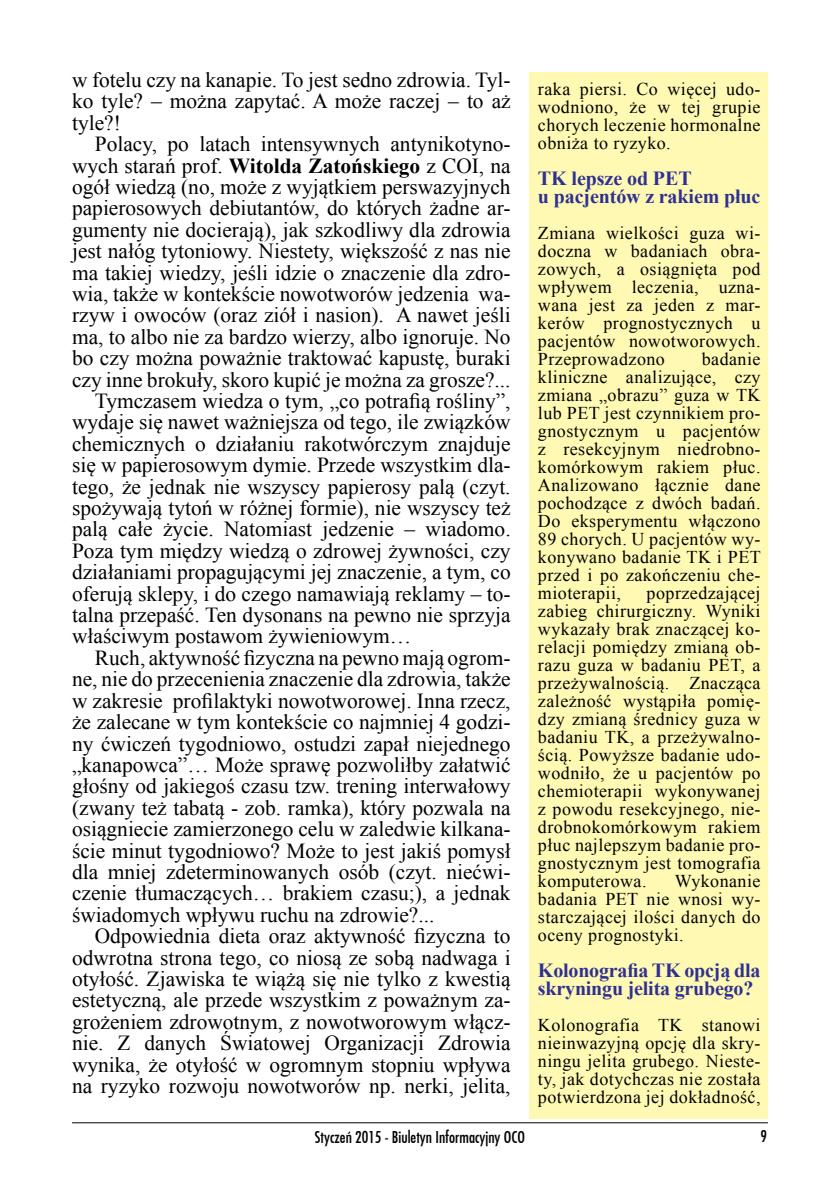
<style>
.page{position:relative;width:840px;height:1191px;background:#fff}
.page>*{position:absolute;margin:0;border:0;box-sizing:border-box;transform-origin:0 0}
.t1{font:21.4px/21.4px "Times New Roman";color:#000;text-align:justify}
.t2{font:700 20px/18px "Times New Roman";letter-spacing:-.01em;color:#2e3092}
.t3{font:18px/18px "Times New Roman";letter-spacing:.025em;color:#000;text-align:justify}
.t4{font:16px "Fujiyama";color:#000}
.s1{font-weight:700}
</style>
<div class="page">
<hr style="left:72px;top:1122px;width:695px;height:1px;background:#000">
<div style="left:529px;top:72px;width:238px;height:1047px;background:#fff9b3"></div>
<p class="t1" style="left:72px;top:68px;width:440px">w fotelu czy na kanapie. To jest sedno zdrowia. Tyl&shy;ko tyle? – można zapytać. A może raczej – to aż tyle?!</p>
<p class="t1" style="left:95px;top:132px;width:417px">Polacy, po latach intensywnych antynikotyno-</p>
<p class="t1" style="left:72px;top:154px;width:440px">wych starań prof. <span class="s1">Witolda Zatońskiego</span> z COI, na</p>
<p class="t1" style="left:72px;top:175px;width:440px">ogół wiedzą (no, może z wyjątkiem perswazyjnych</p>
<p class="t1" style="left:72px;top:197px;width:440px">papierosowych debiutantów, do których żadne ar-</p>
<p class="t1" style="left:72px;top:218px;width:440px">gumenty nie docierają), jak szkodliwy dla zdrowia</p>
<p class="t1" style="left:72px;top:239px;width:440px">jest nałóg tytoniowy. Niestety, większość z nas nie</p>
<p class="t1" style="left:72px;top:261px;width:440px">ma takiej wiedzy, jeśli idzie o znaczenie dla zdro-</p>
<p class="t1" style="left:72px;top:282px;width:440px">wia, także w kontekście nowotworów jedzenia wa-</p>
<p class="t1" style="left:72px;top:304px;width:440px">rzyw i owoców (oraz ziół i nasion). A nawet jeśli</p>
<p class="t1" style="left:72px;top:325px;width:440px">ma, to albo nie za bardzo wierzy, albo ignoruje. No</p>
<p class="t1" style="left:72px;top:346px;width:440px">bo czy można poważnie traktować kapustę, buraki</p>
<p class="t1" style="left:72px;top:368px;width:440px">czy inne brokuły, skoro kupić je można za grosze?...</p>
<p class="t1" style="left:95px;top:389px;width:417px">Tymczasem wiedza o tym, „co potrafią rośliny”,</p>
<p class="t1" style="left:72px;top:411px;width:440px">wydaje się nawet ważniejsza od tego, ile związków</p>
<p class="t1" style="left:72px;top:432px;width:440px">chemicznych o działaniu rakotwórczym znajduje</p>
<p class="t1" style="left:72px;top:453px;width:440px">się w papierosowym dymie. Przede wszystkim dla-</p>
<p class="t1" style="left:72px;top:475px;width:440px">tego, że jednak nie wszyscy papierosy palą (czyt.</p>
<p class="t1" style="left:72px;top:496px;width:440px">spożywają tytoń w różnej formie), nie wszyscy też</p>
<p class="t1" style="left:72px;top:518px;width:440px">palą całe życie. Natomiast jedzenie – wiadomo.</p>
<p class="t1" style="left:72px;top:539px;width:440px">Poza tym między wiedzą o zdrowej żywności, czy</p>
<p class="t1" style="left:72px;top:560px;width:440px">działaniami propagującymi jej znaczenie, a tym, co</p>
<p class="t1" style="left:72px;top:582px;width:440px">oferują sklepy, i do czego namawiają reklamy – to-</p>
<p class="t1" style="left:72px;top:603px;width:440px">talna przepaść. Ten dysonans na pewno nie sprzyja</p>
<p class="t1" style="left:72px;top:625px;width:340px">właściwym postawom żywieniowym…</p>
<p class="t1" style="left:95px;top:646px;width:417px">Ruch, aktywność fizyczna na pewno mają ogrom-</p>
<p class="t1" style="left:72px;top:667px;width:440px">ne, nie do przecenienia znaczenie dla zdrowia, także</p>
<p class="t1" style="left:72px;top:689px;width:440px">w zakresie profilaktyki nowotworowej. Inna rzecz,</p>
<p class="t1" style="left:72px;top:710px;width:440px">że zalecane w tym kontekście co najmniej 4 godzi-</p>
<p class="t1" style="left:72px;top:732px;width:440px">ny ćwiczeń tygodniowo, ostudzi zapał niejednego</p>
<p class="t1" style="left:72px;top:753px;width:440px">„kanapowca”… Może sprawę pozwoliłby załatwić</p>
<p class="t1" style="left:72px;top:774px;width:440px">głośny od jakiegoś czasu tzw. trening interwałowy</p>
<p class="t1" style="left:72px;top:796px;width:440px">(zwany też tabatą - zob. ramka), który pozwala na</p>
<p class="t1" style="left:72px;top:817px;width:440px">osiągniecie zamierzonego celu w zaledwie kilkana-</p>
<p class="t1" style="left:72px;top:839px;width:440px">ście minut tygodniowo? Może to jest jakiś pomysł</p>
<p class="t1" style="left:72px;top:860px;width:440px">dla mniej zdeterminowanych osób (czyt. niećwi-</p>
<p class="t1" style="left:72px;top:881px;width:440px">czenie tłumaczących… brakiem czasu;), a jednak</p>
<p class="t1" style="left:72px;top:903px;width:363px">świadomych wpływu ruchu na zdrowie?...</p>
<p class="t1" style="left:95px;top:924px;width:417px">Odpowiednia dieta oraz aktywność fizyczna to</p>
<p class="t1" style="left:72px;top:946px;width:440px">odwrotna strona tego, co niosą ze sobą nadwaga i</p>
<p class="t1" style="left:72px;top:967px;width:440px">otyłość. Zjawiska te wiążą się nie tylko z kwestią</p>
<p class="t1" style="left:72px;top:988px;width:440px">estetyczną, ale przede wszystkim z poważnym za-</p>
<p class="t1" style="left:72px;top:1010px;width:440px">grożeniem zdrowotnym, z nowotworowym włącz-</p>
<p class="t1" style="left:72px;top:1031px;width:440px">nie. Z danych Światowej Organizacji Zdrowia</p>
<p class="t1" style="left:72px;top:1053px;width:440px">wynika, że otyłość w ogromnym stopniu wpływa</p>
<p class="t1" style="left:72px;top:1074px;width:440px">na ryzyko rozwoju nowotworów np. nerki, jelita,</p>
<p class="t3" style="left:537px;top:79px;width:224px">raka piersi. Co więcej udo&shy;wodniono, że w tej grupie chorych leczenie hormonalne obniża to ryzyko.</p>
<p class="t2" style="left:537px;top:168px;width:224px">TK lepsze od PET<br>u pacjentów z rakiem płuc</p>
<p class="t3" style="left:537px;top:223px;width:224px">Zmiana wielkości guza wi&shy;doczna w badaniach obra&shy;zowych, a osiągnięta pod wpływem leczenia, uzna&shy;wana jest za jeden z mar&shy;kerów prognostycznych u pacjentów nowotworowych.<br>Przeprowadzono</p>
<p class="t3" style="left:537px;top:349px;width:224px;text-indent:164px">badanie kliniczne analizujące, czy zmiana „obrazu” guza w TK lub PET jest czynnikiem pro&shy;gnostycznym u pacjentów z resekcyjnym niedrobno&shy;komórkowym rakiem płuc.<br>Analizowano łącznie dane pochodzące z dwóch badań.<br>Do eksperymentu włączono 89 chorych. U pacjentów wy&shy;konywano badanie TK i PET przed i po zakończeniu che&shy;mioterapii,</p>
<p class="t3" style="left:537px;top:583px;width:224px;text-indent:109px">poprzedzającej zabieg chirurgiczny. Wyniki wykazały brak znaczącej ko&shy;relacji pomiędzy zmianą ob&shy;razu guza w badaniu PET, a przeżywalnością. Znacząca zależność wystąpiła pomię&shy;dzy zmianą średnicy guza w badaniu TK, a przeżywalno&shy;ścią. Powyższe badanie udo&shy;wodniło, że u pacjentów po chemioterapii wykonywanej z powodu resekcyjnego, nie&shy;drobnokomórkowym rakiem płuc najlepszym badanie pro&shy;gnostycznym jest tomografia komputerowa.</p>
<p class="t3" style="left:537px;top:871px;width:224px;text-indent:137px">Wykonanie badania PET nie wnosi wy&shy;starczającej ilości danych do oceny prognostyki.</p>
<p class="t2" style="left:537px;top:960px;width:224px">Kolonografia TK opcją dla skryningu jelita grubego?</p>
<p class="t3" style="left:537px;top:1015px;width:224px">Kolonografia TK stanowi nieinwazyjną opcję dla skry&shy;ningu jelita grubego. Nieste&shy;ty, jak dotychczas nie została potwierdzona jej dokładność,</p>
<p class="t4" style="left:315px;top:1126px;width:211px">Styczeń 2015 - Biuletyn Informacyjny OCO</p>
<p class="t4" style="left:760px;top:1125px;width:8px">9</p>
</div>
